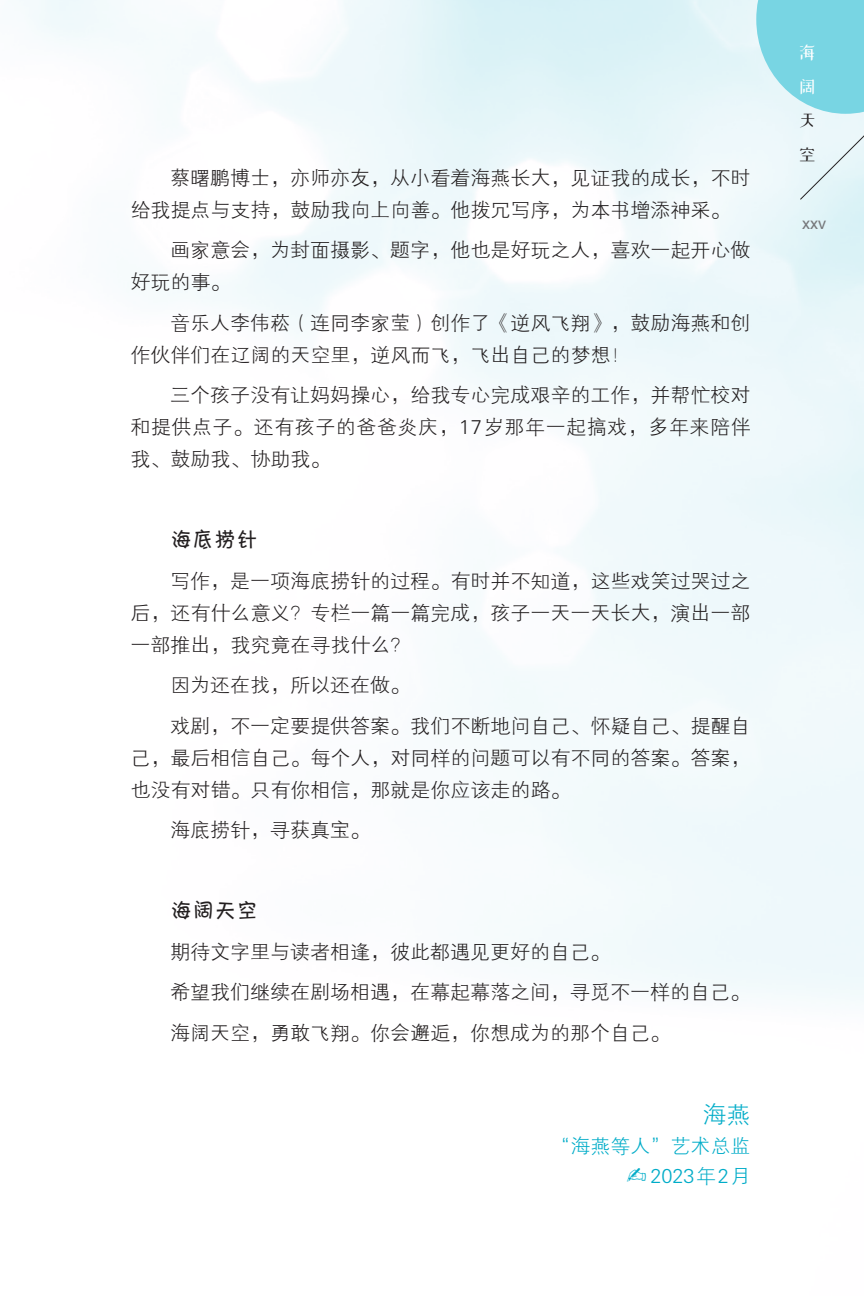
<style>
.page{position:relative;width:864px;height:1296px;background:#fff}
.page>*{position:absolute;margin:0;border:0;box-sizing:border-box;transform-origin:0 0}
.article_BT_Xi_Hei_10{font:24px "FZXH1 JW GB1 0";color:#00acc8}
.article_BT_Xi_Hei_10-2{font:22px "FZKATJW GB1 0";color:#231f20}
.article_BT_Xi_Hei_10-3{font:20px/32px "FZXH1 JW GB1 0";color:#231f20}
.article_BT_Xi_Hei_10-4{font:20px/30px "FZXH1 JW GB1 0";color:#00acc8;text-align:right}
.t1{font:18px/34px "ZCOOL Xiao Wei";color:#fff}
.t2{font:18px/34px "ZCOOL Xiao Wei";color:#231f20}
.t3{font:16px "Helvetica LT Std";color:#76787b}
</style>
<div class="page">
<svg style="left:756px;top:0;width:108px;height:200px;background:#b1e5ed"></svg>
<p class="article_BT_Xi_Hei_10-3" style="left:130px;top:162px;width:622px;text-indent:40px">蔡曙鹏博士，亦师亦友，从小看着海燕长大，见证我的成长，不时给我提点与支持，鼓励我向上向善。他拨冗写序，为本书增添神采。</p>
<p class="article_BT_Xi_Hei_10-3" style="left:130px;top:235px;width:622px;text-indent:40px">画家意会，为封面摄影、题字，他也是好玩之人，喜欢一起开心做好玩的事。</p>
<p class="article_BT_Xi_Hei_10-3" style="left:130px;top:307px;width:622px;text-indent:40px">音乐人李伟菘（连同李家莹）创作了《逆风飞翔》，鼓励海燕和创作伙伴们在辽阔的天空里，逆风而飞，飞出自己的梦想！</p>
<p class="article_BT_Xi_Hei_10-3" style="left:130px;top:380px;width:622px;text-align:justify;text-indent:40px">三个孩子没有让妈妈操心，给我专心完成艰辛的工作，并帮忙校对和提供点子。还有孩子的爸爸炎庆，17岁那年一起搞戏，多年来陪伴我、鼓励我、协助我。</p>
<p class="article_BT_Xi_Hei_10-2" style="left:170px;top:526px;width:89px">海底捞针</p>
<p class="article_BT_Xi_Hei_10-3" style="left:130px;top:565px;width:622px;text-align:justify;text-indent:40px">写作，是一项海底捞针的过程。有时并不知道，这些戏笑过哭过之后，还有什么意义？专栏一篇一篇完成，孩子一天一天长大，演出一部一部推出，我究竟在寻找什么？</p>
<p class="article_BT_Xi_Hei_10-3" style="left:170px;top:670px;width:241px">因为还在找，所以还在做。</p>
<p class="article_BT_Xi_Hei_10-3" style="left:130px;top:710px;width:622px;text-align:justify;text-indent:40px">戏剧，不一定要提供答案。我们不断地问自己、怀疑自己、提醒自己，最后相信自己。每个人，对同样的问题可以有不同的答案。答案，也没有对错。只有你相信，那就是你应该走的路。</p>
<p class="article_BT_Xi_Hei_10-3" style="left:170px;top:815px;width:201px">海底捞针，寻获真宝。</p>
<p class="article_BT_Xi_Hei_10-2" style="left:170px;top:897px;width:89px">海阔天空</p>
<p class="article_BT_Xi_Hei_10-3" style="left:170px;top:936px;width:441px">期待文字里与读者相逢，彼此都遇见更好的自己。</p>
<p class="article_BT_Xi_Hei_10-3" style="left:170px;top:977px;width:581px">希望我们继续在剧场相遇，在幕起幕落之间，寻觅不一样的自己。</p>
<p class="article_BT_Xi_Hei_10-3" style="left:170px;top:1017px;width:501px">海阔天空，勇敢飞翔。你会邂逅，你想成为的那个自己。</p>
<p class="article_BT_Xi_Hei_10" style="left:703px;top:1101px;width:49px">海燕</p>
<p class="article_BT_Xi_Hei_10-4" style="left:551px;top:1131px;width:201px">“海燕等人”艺术总监<br>2023年2月</p>
<p class="t1" style="left:798px;top:36px;width:20px">海阔</p>
<p class="t2" style="left:798px;top:104px;width:20px">天空</p>
<p class="t3" style="left:802px;top:214px;width:25px">xxv</p>
</div>
